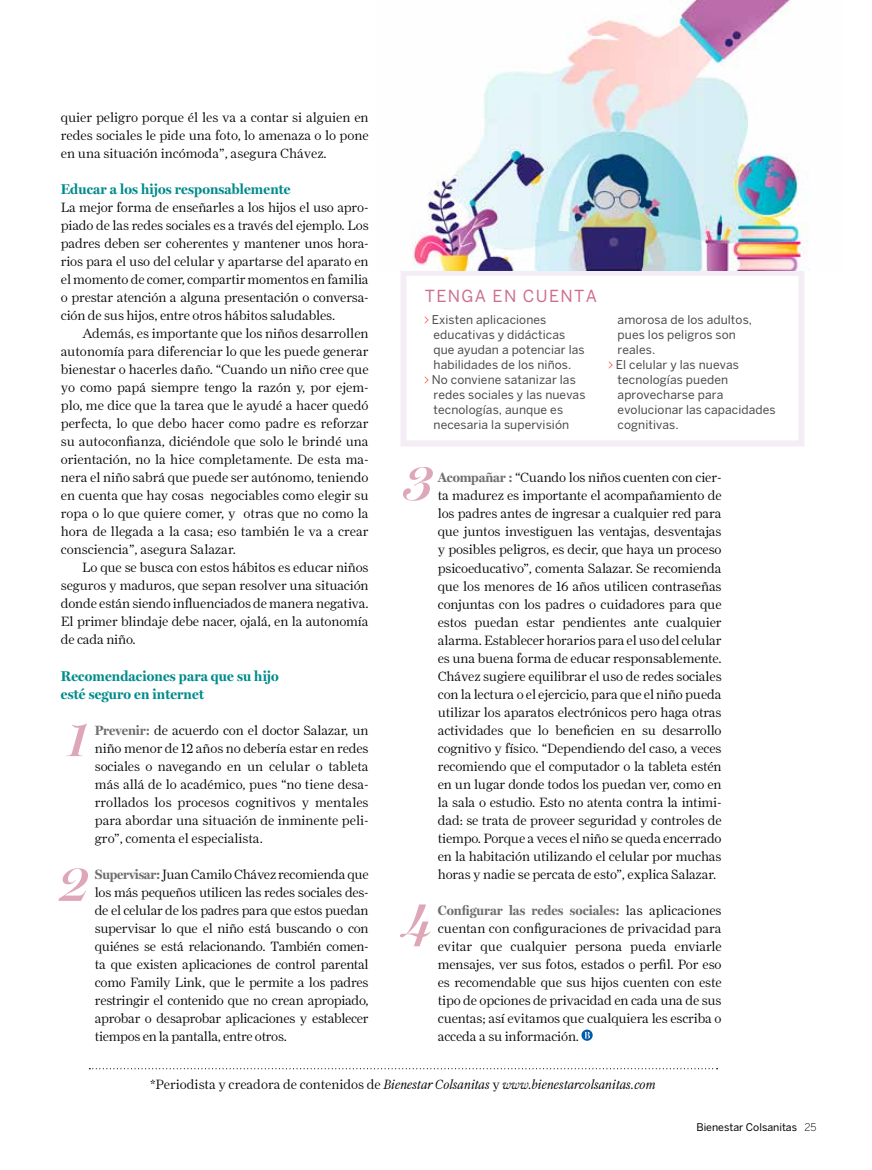
<style>
.page{position:relative;width:872px;height:1170px;background:#fff}
.page>*{position:absolute;margin:0;border:0;box-sizing:border-box;transform-origin:0 0}
.t1{font:italic 600 52.5px "Miller Banner";color:#dea7b8}
.t2{font:16.5px "Benton Sans";letter-spacing:.08em;color:#cc6e8d}
.t3{font:700 14.25px/18px "Miller Display";letter-spacing:.01em;color:#008b8c}
.t4{font:300 13.5px/18px "Farnham Display";letter-spacing:-.01em;color:#000;text-align:justify}
.t5{font:italic 300 13.5px "Farnham Display";color:#000}
.t6{font:700 13.5px "Miller Display";color:#706f6f}
.t7{font:12px/15px "Benton Sans";letter-spacing:.01em;color:#4a4a49}
.t8{font:10.5px "Benton Sans";color:#000}
.s1{font-family:"Miller Display";font-weight:700;color:#706f6f}
.s2{font-family:"Farnham Display";font-weight:300;color:#000}
.s3{font-style:normal}
.s4{font-weight:300}
</style>
<div class="page">
<div style="left:400px;top:270px;width:404px;height:176px;border:6px solid #f4edf5"></div>
<svg style="left:89px;top:1068px;width:628px;height:1px"></svg>
<svg style="left:581px;top:1029px;width:11px;height:11px"></svg>
<svg style="left:584px;top:1031px;width:6px;height:7px"></svg>
<img style="left:411px;top:0;width:398px;height:270px">
<svg style="left:424px;top:316px;width:5px;height:8px"></svg>
<svg style="left:424px;top:376px;width:5px;height:8px"></svg>
<svg style="left:608px;top:361px;width:5px;height:8px"></svg>
<p class="t4" style="left:61px;top:108px;width:309px">quier peligro porque él les va a contar si alguien en redes sociales le pide una foto, lo amenaza o lo pone en una situación incómoda”, asegura Chávez.</p>
<p class="t3" style="left:61px;top:181px;width:231px">Educar a los hijos responsablemente</p>
<p class="t4" style="left:61px;top:198px;width:309px">La mejor forma de enseñarles a los hijos el uso apro&shy;piado de las redes sociales es a través del ejemplo. Los padres deben ser coherentes y mantener unos hora&shy;rios para el uso del celular y apartarse del aparato en el momento de comer, compartir momentos en familia o prestar atención a alguna presentación o conversa&shy;ción de sus hijos, entre otros hábitos saludables.</p>
<p class="t4" style="left:61px;top:324px;width:309px;text-indent:21px">Además, es importante que los niños desarrollen autonomía para diferenciar lo que les puede generar bienestar o hacerles daño. “Cuando un niño cree que yo como papá siempre tengo la razón y, por ejem&shy;plo, me dice que la tarea que le ayudé a hacer quedó perfecta, lo que debo hacer como padre es reforzar su autoconfianza, diciéndole que solo le brindé una orientación, no la hice completamente. De esta ma&shy;nera el niño sabrá que puede ser autónomo, teniendo en cuenta que hay cosas negociables como elegir su ropa o lo que quiere comer, y otras que no como la hora de llegada a la casa; eso también le va a crear consciencia”, asegura Salazar.</p>
<p class="t4" style="left:61px;top:558px;width:309px;text-indent:21px">Lo que se busca con estos hábitos es educar niños seguros y maduros, que sepan resolver una situación donde están siendo influenciados de manera negativa.<br>El primer blindaje debe nacer, ojalá, en la autonomía de cada niño.</p>
<p class="t3" style="left:61px;top:667px;width:219px">Recomendaciones para que su hijo esté seguro en internet</p>
<p class="t4" style="left:95px;top:720px;width:275px"><span class="s1">Prevenir:</span> de acuerdo con el doctor Salazar, un niño menor de 12 años no debería estar en redes sociales o navegando en un celular o tableta más allá de lo académico, pues “no tiene desa&shy;rrollados los procesos cognitivos y mentales para abordar una situación de inminente peli&shy;gro”, comenta el especialista.</p>
<p class="t4" style="left:95px;top:864px;width:275px"><span class="s1">Supervisar:</span> Juan Camilo Chávez recomienda que los más pequeños utilicen las redes sociales des&shy;de el celular de los padres para que estos puedan supervisar lo que el niño está buscando o con quiénes se está relacionando. También comen&shy;ta que existen aplicaciones de control parental como Family Link, que le permite a los padres restringir el contenido que no crean apropiado, aprobar o desaprobar aplicaciones y establecer tiempos en la pantalla, entre otros.</p>
<h1 class="t1" style="left:66px;top:707px;width:24px">1</h1>
<h1 class="t1" style="left:59px;top:851px;width:31px">2</h1>
<p class="t2" style="left:425px;top:286px;width:173px">TENGA EN CUENTA</p>
<p class="t7" style="left:432px;top:311px;width:155px">Existen aplicaciones educativas y didácticas que ayudan a potenciar las habilidades de los niños.<br>No conviene satanizar las redes sociales y las nuevas tecnologías, aunque es necesaria la supervisión</p>
<p class="t7" style="left:616px;top:311px;width:161px">amorosa de los adultos, pues los peligros son<br>reales.<br>El celular y las nuevas tecnologías pueden aprovecharse para evolucionar las capacidades cognitivas.</p>
<h1 class="t1" style="left:403px;top:450px;width:30px">3</h1>
<p class="t4" style="left:438px;top:468px;width:285px"><span class="s1">Acompañar :</span> “Cuando los niños cuenten con cier&shy;ta madurez es importante el acompañamiento de los padres antes de ingresar a cualquier red para que juntos investiguen las ventajas, desventajas y posibles peligros, es decir, que haya un proceso psicoeducativo”, comenta Salazar. Se recomienda que los menores de 16 años utilicen contraseñas conjuntas con los padres o cuidadores para que estos puedan estar pendientes ante cualquier alarma. Establecer horarios para el uso del celular es una buena forma de educar responsablemente.<br>Chávez sugiere equilibrar el uso de redes sociales con la lectura o el ejercicio, para que el niño pueda utilizar los aparatos electrónicos pero haga otras actividades que lo beneficien en su desarrollo cognitivo y físico. “Dependiendo del caso, a veces recomiendo que el computador o la tableta estén en un lugar donde todos los puedan ver, como en la sala o estudio. Esto no atenta contra la intimi&shy;dad: se trata de proveer seguridad y controles de tiempo. Porque a veces el niño se queda encerrado en la habitación utilizando el celular por muchas horas y nadie se percata de esto”, explica Salazar.</p>
<p class="t6" style="left:438px;top:902px;width:285px">Configurar las redes sociales: <span class="s2">las aplicaciones</span></p>
<p class="t4" style="left:438px;top:918px;width:285px">cuentan con configuraciones de privacidad para evitar que cualquier persona pueda enviarle mensajes, ver sus fotos, estados o perfil. Por eso es recomendable que sus hijos cuenten con este tipo de opciones de privacidad en cada una de sus cuentas; así evitamos que cualquiera les escriba o acceda a su información.</p>
<h1 class="t1" style="left:403px;top:887px;width:30px">4</h1>
<p class="t5" style="left:150px;top:1076px;width:507px"><span class="s3">*Periodista y creadora de contenidos de</span> Bienestar Colsanitas <span class="s3">y</span> www.bienestarcolsanitas.com</p>
<p class="t8" style="left:696px;top:1120px;width:122px">Bienestar Colsanitas <span class="s4">25</span></p>
</div>
